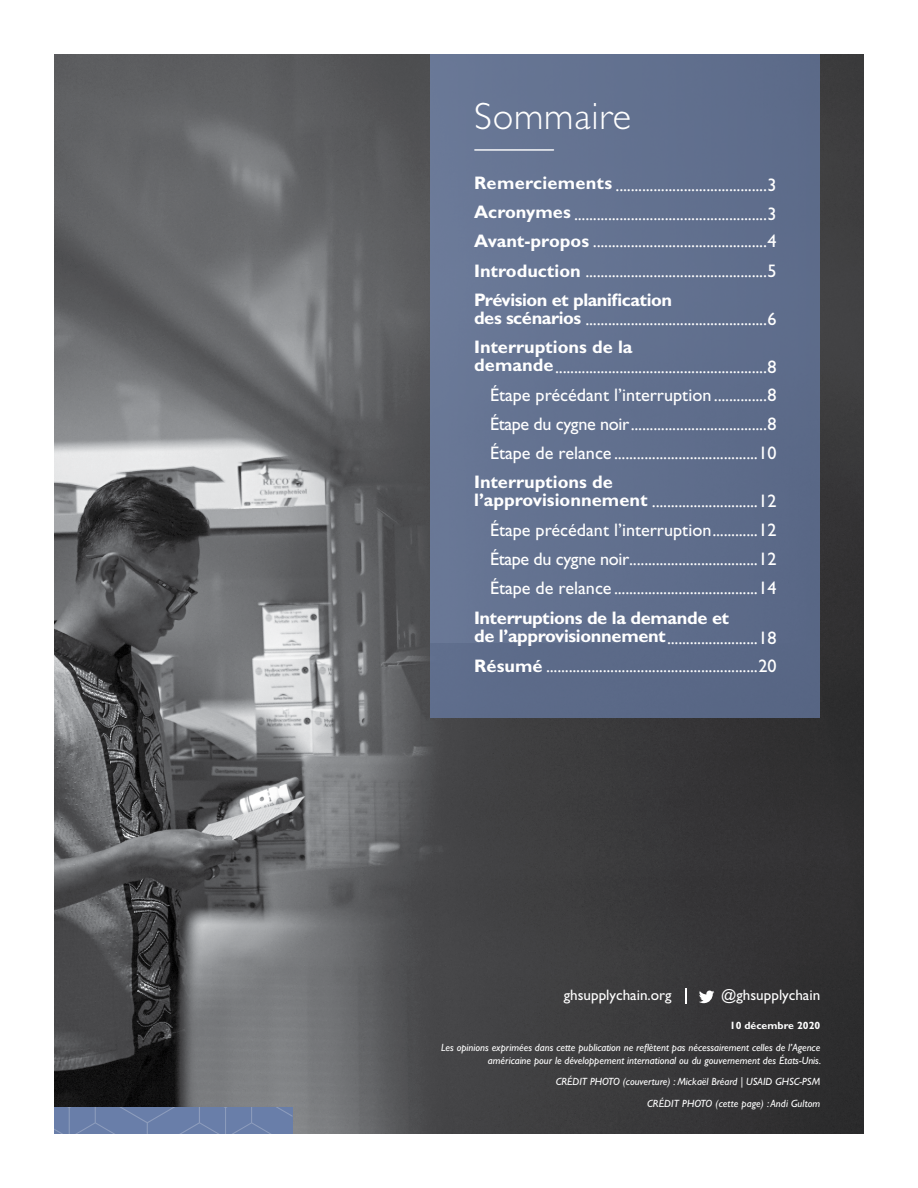
<style>
.page{position:relative;width:918px;height:1188px;background:#fff}
.page>*{position:absolute;margin:0;border:0;box-sizing:border-box;transform-origin:0 0}
.t1{font:300 38.1px "Gill Sans Std";letter-spacing:.02em;color:#fff}
.t2{font:italic 18.15px/29.1px "Gill Sans Std";color:#fff;text-align:justify}
.t3{font:700 18.15px/18px "Gill Sans";letter-spacing:-.02em;color:#fff}
.t4{font:700 18.15px "Gill Sans";color:#fff}
.t5{font:15.15px "Gill Sans Std";color:#fff}
.t6{font:italic 10.5px/12.6px "Gill Sans Std";color:#fff;text-align:right}
.t7{font:700 10.5px "Gill Sans";color:#fff}
.s1{font-family:"Gill Sans";font-weight:700;font-style:normal}
.s2{font-style:normal}
</style>
<div class="page">
<img style="left:54px;top:54px;width:810px;height:1080px">
<svg style="left:54px;top:1107px;width:239px;height:27px;background:#6a7faa"></svg>
<svg style="left:699px;top:991px;width:15px;height:12px"></svg>
<svg style="left:686px;top:988px;width:1px;height:16px"></svg>
<div style="left:430px;top:54px;width:390px;height:663px;background:#61708e"></div>
<hr style="left:475px;top:149px;width:79px;height:2px;background:#fff">
<h1 class="t1" style="left:474px;top:94px;width:158px">Sommaire</h1>
<p class="t2" style="left:474px;top:171px;width:304px"><span class="s1">Remerciements</span> ........................................<span class="s2">3<br></span><span class="s1">Acronymes</span> ...................................................<span class="s2">3</span></p>
<p class="t2" style="left:474px;top:226px;width:304px"><span class="s1">Avant-propos</span> ..............................................<span class="s2">4</span></p>
<p class="t2" style="left:474px;top:256px;width:304px"><span class="s1">Introduction</span> ................................................<span class="s2">5</span></p>
<p class="t2" style="left:474px;top:305px;width:304px"><span class="s1">des scénarios</span> ................................................<span class="s2">6</span></p>
<p class="t3" style="left:474px;top:291px;width:200px">Prévision et planification</p>
<p class="t4" style="left:474px;top:336px;width:160px">Interruptions de la</p>
<p class="t2" style="left:474px;top:352px;width:304px"><span class="s1">demande</span>........................................................<span class="s2">8</span></p>
<p class="t2" style="left:490px;top:380px;width:288px"><span class="s2">Étape précédant l’interruption</span> ..............<span class="s2">8<br>Étape du cygne noir</span>....................................<span class="s2">8<br>Étape de relance</span> ......................................<span class="s2">10</span></p>
<p class="t4" style="left:474px;top:471px;width:140px">Interruptions de</p>
<p class="t2" style="left:474px;top:487px;width:304px"><span class="s1">l’approvisionnement</span> ............................<span class="s2">12</span></p>
<p class="t2" style="left:490px;top:516px;width:288px"><span class="s2">Étape précédant l’interruption</span>............<span class="s2">12<br>Étape du cygne noir</span>..................................<span class="s2">12<br>Étape de relance</span> ......................................<span class="s2">14</span></p>
<p class="t3" style="left:474px;top:608px;width:257px">Interruptions de la demande et de l’approvisionnement</p>
<p class="t2" style="left:668px;top:623px;width:110px">........................<span class="s2">18</span></p>
<p class="t2" style="left:474px;top:651px;width:304px"><span class="s1">Résumé</span> ........................................................<span class="s2">20</span></p>
<p class="t5" style="left:564px;top:986px;width:109px">ghsupplychain.org</p>
<p class="t5" style="left:721px;top:986px;width:101px">@ghsupplychain</p>
<p class="t7" style="left:730px;top:1019px;width:92px">10 décembre 2020</p>
<p class="t6" style="left:441px;top:1041px;width:382px">Les opinions exprimées dans cette publication ne reflètent pas nécessairement celles de l’Agence américaine pour le développement international ou du gouvernement des États-Unis.</p>
<p class="t6" style="left:556px;top:1071px;width:266px;line-height:21.5px">CRÉDIT PHOTO (couverture) : Mickaël Bréard | USAID GHSC-PSM<br>CRÉDIT PHOTO (cette page) : Andi Gultom</p>
</div>
